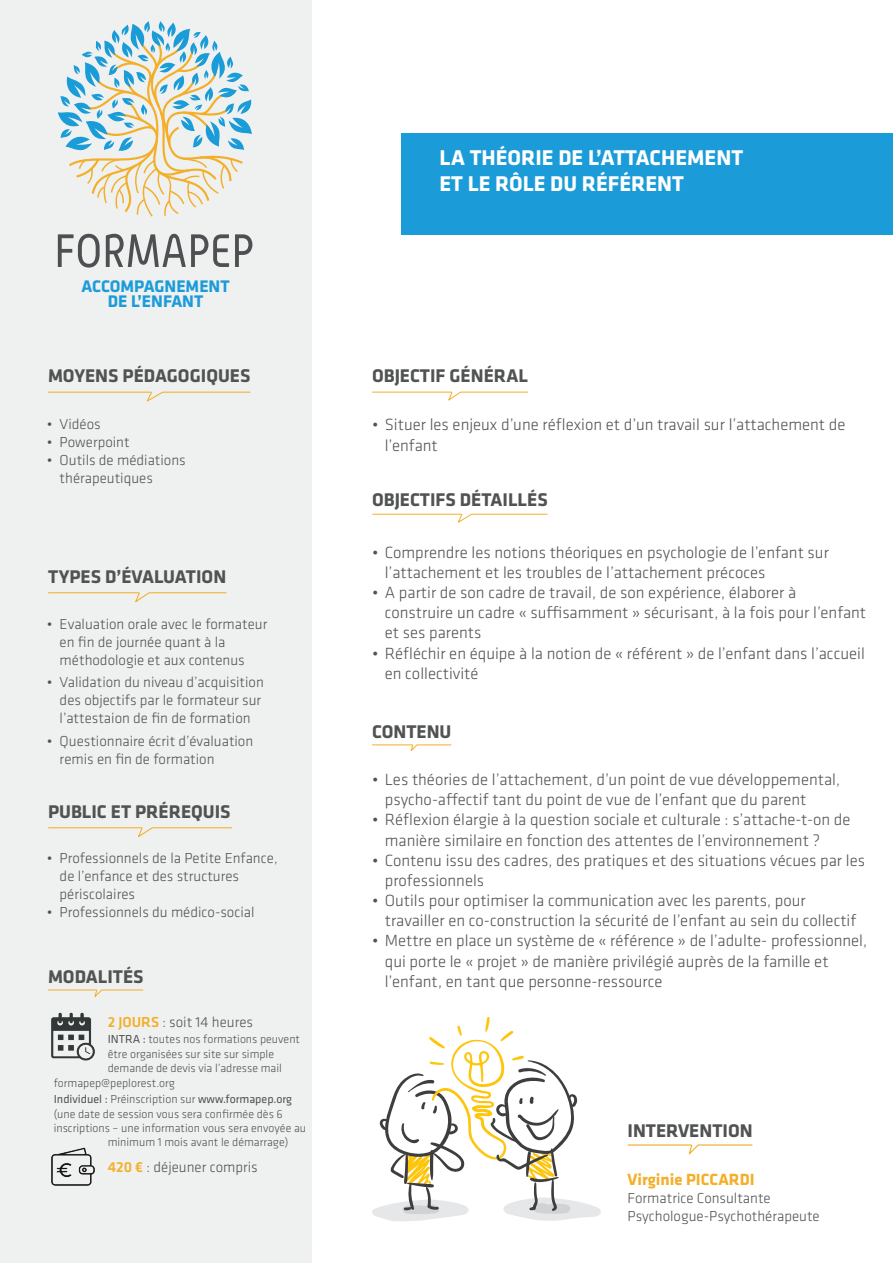
<style>
.page{position:relative;width:893px;height:1263px;background:#fff}
.page>*{position:absolute;margin:0;border:0;box-sizing:border-box;transform-origin:0 0}
.t1{font:700 22.2px/26.5px "Klavika";color:#fff}
.t2{font:700 19.05px "Klavika";color:#515353}
.t3{font:700 17.4px/15px "Klavika";color:#1b9cd8;text-align:center}
.t4{font:300 16.8px/20.1px "Klavika";color:#515353}
.t5{font:700 16.8px "Klavika";color:#f3af2a}
.t6{font:300 15px/18px "Klavika";color:#515353}
.t7{font:300 12px "Klavika";color:#515353}
.t8{font:12px "Klavika";color:#515353}
.s1{font-weight:500;color:#f3af2a}
.s2{font-weight:400}
.s3{font-weight:300}
</style>
<div class="page">
<div style="left:0;top:0;width:311px;height:1263px;background:#eff0f0"></div>
<svg style="left:58px;top:21px;width:194px;height:196px"></svg>
<svg style="left:58px;top:234px;width:42px;height:34px"></svg>
<svg style="left:106px;top:234px;width:123px;height:33px"></svg>
<svg style="left:235px;top:234px;width:17px;height:33px"></svg>
<svg style="left:48px;top:827px;width:184px;height:10px"></svg>
<svg style="left:48px;top:592px;width:179px;height:10px"></svg>
<svg style="left:48px;top:391px;width:203px;height:11px"></svg>
<svg style="left:372px;top:744px;width:80px;height:7px"></svg>
<svg style="left:372px;top:513px;width:176px;height:10px"></svg>
<svg style="left:372px;top:391px;width:156px;height:10px"></svg>
<div style="left:401px;top:133px;width:492px;height:101px;background:#1b9cd8"></div>
<svg style="left:372px;top:1017px;width:229px;height:204px"></svg>
<svg style="left:627px;top:1144px;width:126px;height:11px"></svg>
<img style="left:51px;top:1012px;width:44px;height:49px">
<img style="left:51px;top:1147px;width:44px;height:39px">
<svg style="left:48px;top:989px;width:96px;height:8px"></svg>
<p class="t3" style="left:81px;top:279px;width:150px">ACCOMPAGNEMENT<br>DE L’ENFANT</p>
<p class="t2" style="left:48px;top:365px;width:204px">MOYENS PÉDAGOGIQUES</p>
<p class="t6" style="left:47px;top:415px;width:55px">• Vidéos</p>
<p class="t6" style="left:47px;top:433px;width:84px">• Powerpoint</p>
<p class="t6" style="left:60px;top:451px;width:128px;text-indent:-13px">• Outils de médiations thérapeutiques</p>
<p class="t2" style="left:48px;top:567px;width:180px">TYPES D’ÉVALUATION</p>
<p class="t6" style="left:60px;top:615px;width:209px;text-indent:-13px">• Evaluation orale avec le formateur en fin de journée quant à la méthodologie et aux contenus</p>
<p class="t6" style="left:60px;top:673px;width:206px;text-indent:-13px">• Validation du niveau d’acquisition des objectifs par le formateur sur l’attestaion de fin de formation</p>
<p class="t6" style="left:60px;top:732px;width:195px;text-indent:-13px">• Questionnaire écrit d’évaluation remis en fin de formation</p>
<p class="t2" style="left:48px;top:802px;width:184px">PUBLIC ET PRÉREQUIS</p>
<p class="t6" style="left:60px;top:849px;width:219px;text-indent:-13px">• Professionnels de la Petite Enfance, de l’enfance et des structures périscolaires</p>
<p class="t6" style="left:47px;top:903px;width:209px">• Professionnels du médico-social</p>
<p class="t2" style="left:48px;top:966px;width:97px">MODALITÉS</p>
<p class="t6" style="left:108px;top:1013px;width:147px"><span class="s1">2 JOURS</span> : soit 14 heures</p>
<p class="t7" style="left:108px;top:1033px;width:194px"><span class="s2">INTRA :</span> toutes nos formations peuvent</p>
<p class="t7" style="left:108px;top:1047px;width:168px">être organisées sur site sur simple</p>
<p class="t7" style="left:108px;top:1062px;width:176px">demande de devis via l’adresse mail</p>
<p class="t7" style="left:54px;top:1076px;width:123px">formapep@peplorest.org</p>
<p class="t8" style="left:54px;top:1092px;width:240px">Individuel : <span class="s3">Préinscription sur</span> www.formapep.org</p>
<p class="t7" style="left:54px;top:1107px;width:230px">(une date de session vous sera confirmée dès 6</p>
<p class="t7" style="left:54px;top:1121px;width:254px">inscriptions – une information vous sera envoyée au</p>
<p class="t7" style="left:108px;top:1136px;width:182px">minimum 1 mois avant le démarrage)</p>
<p class="t6" style="left:108px;top:1158px;width:152px"><span class="s1">420 €</span> : déjeuner compris</p>
<h1 class="t1" style="left:439px;top:144px;width:305px">LA THÉORIE DE L’ATTACHEMENT<br>ET LE RÔLE DU RÉFÉRENT</h1>
<p class="t2" style="left:372px;top:365px;width:157px">OBJECTIF GÉNÉRAL</p>
<p class="t4" style="left:385px;top:415px;width:462px;text-indent:-13px">• Situer les enjeux d’une réflexion et d’un travail sur l’attachement de l’enfant</p>
<p class="t2" style="left:372px;top:489px;width:177px">OBJECTIFS DÉTAILLÉS</p>
<p class="t4" style="left:385px;top:542px;width:446px;text-indent:-13px">• Comprendre les notions théoriques en psychologie de l’enfant sur l’attachement et les troubles de l’attachement précoces</p>
<p class="t4" style="left:385px;top:583px;width:483px;text-indent:-13px">• A partir de son cadre de travail, de son expérience, élaborer à construire un cadre « suffisamment » sécurisant, à la fois pour l’enfant et ses parents</p>
<p class="t4" style="left:385px;top:643px;width:481px;text-indent:-13px">• Réfléchir en équipe à la notion de « référent » de l’enfant dans l’accueil en collectivité</p>
<p class="t2" style="left:372px;top:721px;width:81px">CONTENU</p>
<p class="t4" style="left:385px;top:770px;width:457px;text-indent:-13px">• Les théories de l’attachement, d’un point de vue développemental, psycho-affectif tant du point de vue de l’enfant que du parent</p>
<p class="t4" style="left:385px;top:810px;width:467px;text-indent:-13px">• Réflexion élargie à la question sociale et culturale : s’attache-t-on de manière similaire en fonction des attentes de l’environnement ?</p>
<p class="t4" style="left:385px;top:850px;width:482px;text-indent:-13px">• Contenu issu des cadres, des pratiques et des situations vécues par les professionnels</p>
<p class="t4" style="left:385px;top:891px;width:473px;text-indent:-13px">• Outils pour optimiser la communication avec les parents, pour travailler en co-construction la sécurité de l’enfant au sein du collectif</p>
<p class="t4" style="left:385px;top:931px;width:484px;text-indent:-13px">• Mettre en place un système de « référence » de l’adulte- professionnel, qui porte le « projet » de manière privilégié auprès de la famille et l’enfant, en tant que personne-ressource</p>
<p class="t2" style="left:627px;top:1120px;width:127px">INTERVENTION</p>
<p class="t5" style="left:627px;top:1170px;width:129px">Virginie PICCARDI</p>
<p class="t6" style="left:627px;top:1189px;width:194px">Formatrice Consultante<br>Psychologue-Psychothérapeute</p>
</div>
